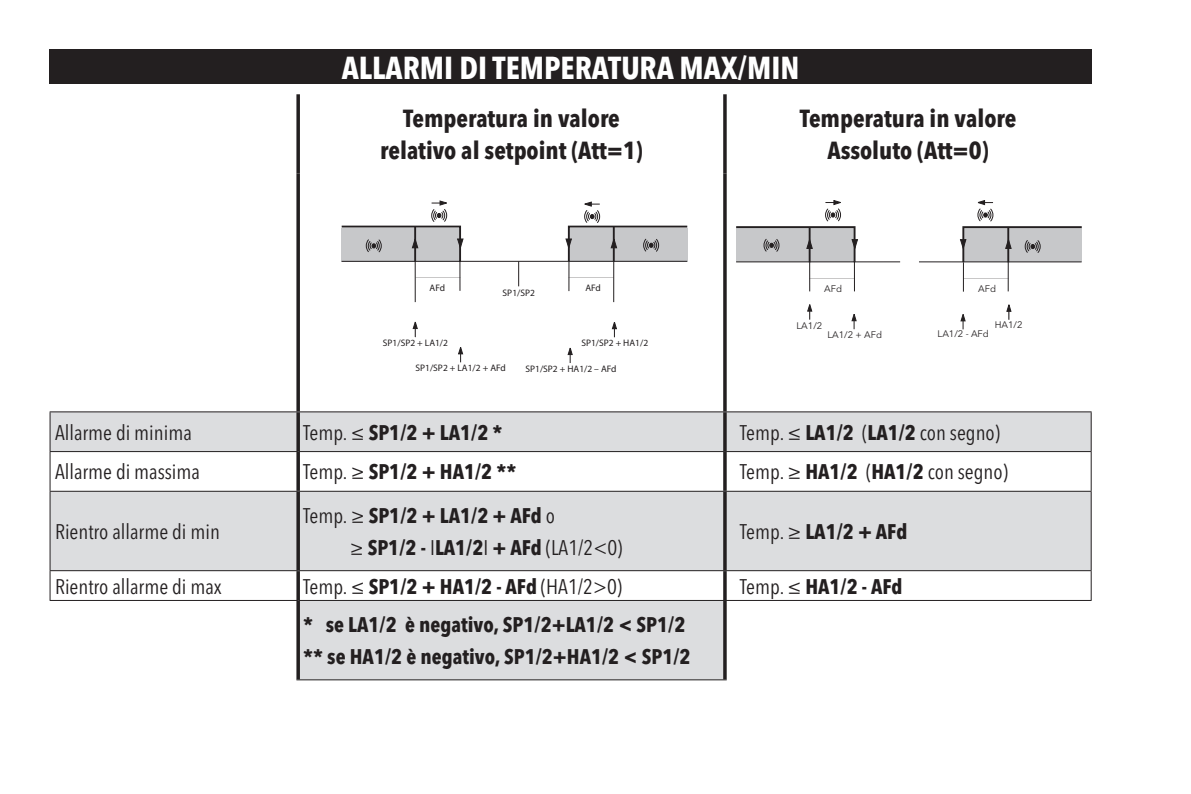
<style>
.page{position:relative;width:1191px;height:794px;background:#fff}
.page>*{position:absolute;margin:0;border:0;box-sizing:border-box;transform-origin:0 0}
.t1{font:700 condensed 31.5px "Avenir Next LT Pro";color:#fff}
.t2{font:700 condensed 24.5px "Avenir Next LT Pro";color:#231f20}
.t3{font:700 condensed 21px "Avenir Next LT Pro";color:#231f20}
.t4{font:condensed 21px "Avenir Next LT Pro";color:#231f20}
.t5{font:9.45px "Myriad Pro";color:#231f20}
.t6{font:9.45px "Avenir Next LT Pro";color:#231f20}
.s1{font-weight:400}
.s2{font-weight:700}
</style>
<div class="page">
<div style="left:50px;top:50px;width:1041px;height:34px;background:#231f20"></div>
<svg style="left:51px;top:412px;width:1039px;height:268px;fill:#dcdddf"></svg>
<svg style="left:296px;top:94px;width:4px;height:80px"></svg>
<svg style="left:296px;top:174px;width:4px;height:237px"></svg>
<svg style="left:296px;top:412px;width:4px;height:39px"></svg>
<svg style="left:296px;top:452px;width:4px;height:39px"></svg>
<svg style="left:296px;top:492px;width:4px;height:78px"></svg>
<svg style="left:296px;top:571px;width:4px;height:29px"></svg>
<svg style="left:296px;top:601px;width:4px;height:78px"></svg>
<hr style="left:723px;top:94px;width:3px;height:80px;background:#231f20">
<hr style="left:723px;top:174px;width:3px;height:237px;background:#231f20">
<hr style="left:723px;top:412px;width:3px;height:39px;background:#231f20">
<hr style="left:723px;top:452px;width:3px;height:39px;background:#231f20">
<hr style="left:723px;top:492px;width:3px;height:78px;background:#231f20">
<hr style="left:723px;top:571px;width:3px;height:29px;background:#231f20">
<hr style="left:723px;top:601px;width:3px;height:78px;background:#231f20">
<hr style="left:50px;top:411px;width:248px;height:1px;background:#231f20">
<hr style="left:49px;top:412px;width:2px;height:39px;background:#231f20">
<hr style="left:298px;top:411px;width:427px;height:1px;background:#231f20">
<hr style="left:725px;top:411px;width:366px;height:1px;background:#231f20">
<hr style="left:1090px;top:412px;width:1px;height:39px;background:#231f20">
<hr style="left:50px;top:451px;width:248px;height:1px;background:#231f20">
<hr style="left:49px;top:452px;width:2px;height:39px;background:#231f20">
<hr style="left:298px;top:451px;width:427px;height:1px;background:#231f20">
<hr style="left:725px;top:451px;width:366px;height:1px;background:#231f20">
<hr style="left:1090px;top:452px;width:1px;height:39px;background:#231f20">
<hr style="left:50px;top:491px;width:248px;height:1px;background:#231f20">
<hr style="left:49px;top:492px;width:2px;height:78px;background:#231f20">
<hr style="left:298px;top:491px;width:427px;height:1px;background:#231f20">
<hr style="left:725px;top:491px;width:366px;height:1px;background:#231f20">
<hr style="left:1090px;top:492px;width:1px;height:78px;background:#231f20">
<hr style="left:50px;top:570px;width:248px;height:1px;background:#231f20">
<hr style="left:49px;top:571px;width:2px;height:29px;background:#231f20">
<hr style="left:298px;top:570px;width:427px;height:1px;background:#231f20">
<hr style="left:725px;top:570px;width:366px;height:1px;background:#231f20">
<svg style="left:1090px;top:571px;width:1px;height:29px"></svg>
<hr style="left:50px;top:600px;width:248px;height:1px;background:#231f20">
<hr style="left:298px;top:600px;width:427px;height:1px;background:#231f20">
<hr style="left:725px;top:600px;width:366px;height:1px;background:#231f20">
<hr style="left:296px;top:679px;width:430px;height:1px;background:#231f20">
<hr style="left:342px;top:261px;width:345px;height:1px;background:#231f20">
<hr style="left:459px;top:260px;width:1px;height:31px;background:#231f20">
<svg style="left:412px;top:321px;width:6px;height:16px"></svg>
<hr style="left:414px;top:261px;width:2px;height:41px;background:#231f20">
<svg style="left:612px;top:322px;width:5px;height:15px"></svg>
<hr style="left:613px;top:261px;width:1px;height:41px;background:#231f20">
<svg style="left:518px;top:261px;width:1px;height:25px"></svg>
<svg style="left:458px;top:347px;width:5px;height:15px"></svg>
<svg style="left:567px;top:347px;width:6px;height:16px"></svg>
<svg style="left:342px;top:201px;width:122px;height:62px"></svg>
<svg style="left:565px;top:201px;width:122px;height:90px"></svg>
<hr style="left:736px;top:261px;width:164px;height:1px;background:#231f20">
<svg style="left:807px;top:304px;width:5px;height:15px"></svg>
<hr style="left:919px;top:261px;width:162px;height:1px;background:#231f20">
<svg style="left:1006px;top:304px;width:5px;height:16px"></svg>
<hr style="left:962px;top:262px;width:2px;height:30px;background:#231f20">
<svg style="left:736px;top:200px;width:122px;height:91px"></svg>
<svg style="left:851px;top:314px;width:5px;height:15px"></svg>
<svg style="left:960px;top:314px;width:5px;height:15px"></svg>
<svg style="left:959px;top:200px;width:122px;height:91px"></svg>
<p class="t1" style="left:342px;top:49px;width:459px">ALLARMI DI TEMPERATURA MAX/MIN</p>
<p class="t2" style="left:403px;top:104px;width:218px">Temperatura in valore</p>
<p class="t2" style="left:380px;top:135px;width:264px">relativo al setpoint (Att=1)</p>
<p class="t2" style="left:799px;top:104px;width:218px">Temperatura in valore</p>
<p class="t2" style="left:827px;top:135px;width:163px">Assoluto (Att=0)</p>
<p class="t5" style="left:429px;top:282px;width:17px">AFd</p>
<p class="t5" style="left:383px;top:337px;width:67px">SP1/SP2 + LA1/2</p>
<p class="t5" style="left:502px;top:287px;width:34px">SP1/SP2</p>
<p class="t5" style="left:585px;top:282px;width:17px">AFd</p>
<p class="t5" style="left:581px;top:337px;width:68px">SP1/SP2 + HA1/2</p>
<p class="t5" style="left:415px;top:362px;width:92px">SP1/SP2 + LA1/2 + AFd</p>
<p class="t5" style="left:525px;top:363px;width:92px">SP1/SP2 + HA1/2 – AFd</p>
<p class="t6" style="left:824px;top:283px;width:19px">AFd</p>
<p class="t6" style="left:978px;top:283px;width:19px">AFd</p>
<p class="t6" style="left:994px;top:319px;width:29px">HA1/2</p>
<p class="t6" style="left:796px;top:320px;width:27px">LA1/2</p>
<p class="t6" style="left:827px;top:329px;width:56px">LA1/2 + AFd</p>
<p class="t6" style="left:937px;top:328px;width:53px">LA1/2 - AFd</p>
<p class="t4" style="left:55px;top:419px;width:138px">Allarme di minima</p>
<p class="t3" style="left:303px;top:419px;width:201px"><span class="s1">Temp. ≤</span> SP1/2 + LA1/2 *</p>
<p class="t4" style="left:740px;top:419px;width:262px">Temp. ≤ <span class="s2">LA1/2</span> (<span class="s2">LA1/2</span> con segno)</p>
<p class="t4" style="left:55px;top:459px;width:146px">Allarme di massima</p>
<p class="t3" style="left:303px;top:459px;width:215px"><span class="s1">Temp. ≥</span> SP1/2 + HA1/2 **</p>
<p class="t4" style="left:740px;top:459px;width:269px">Temp. ≥ <span class="s2">HA1/2</span> (<span class="s2">HA1/2</span> con segno)</p>
<p class="t4" style="left:55px;top:519px;width:166px">Rientro allarme di min</p>
<p class="t3" style="left:303px;top:503px;width:253px"><span class="s1">Temp. ≥</span> SP1/2 + LA1/2 + AFd <span class="s1">o</span></p>
<p class="t3" style="left:350px;top:534px;width:274px"><span class="s1">≥</span> SP1/2 - <span class="s1">I</span>LA1/2<span class="s1">I</span> + AFd <span class="s1">(LA1/2&lt;0)</span></p>
<p class="t3" style="left:740px;top:518px;width:169px"><span class="s1">Temp. ≥</span> LA1/2 + AFd</p>
<p class="t4" style="left:55px;top:573px;width:168px">Rientro allarme di max</p>
<p class="t4" style="left:303px;top:573px;width:320px">Temp. ≤ <span class="s2">SP1/2 + HA1/2 - AFd</span> (HA1/2&gt;0)</p>
<p class="t3" style="left:740px;top:573px;width:164px"><span class="s1">Temp. ≤</span> HA1/2 - AFd</p>
<p class="t3" style="left:303px;top:612px;width:384px">* se LA1/2 è negativo, SP1/2+LA1/2 &lt; SP1/2</p>
<p class="t3" style="left:303px;top:643px;width:389px">** se HA1/2 è negativo, SP1/2+HA1/2 &lt; SP1/2</p>
</div>
